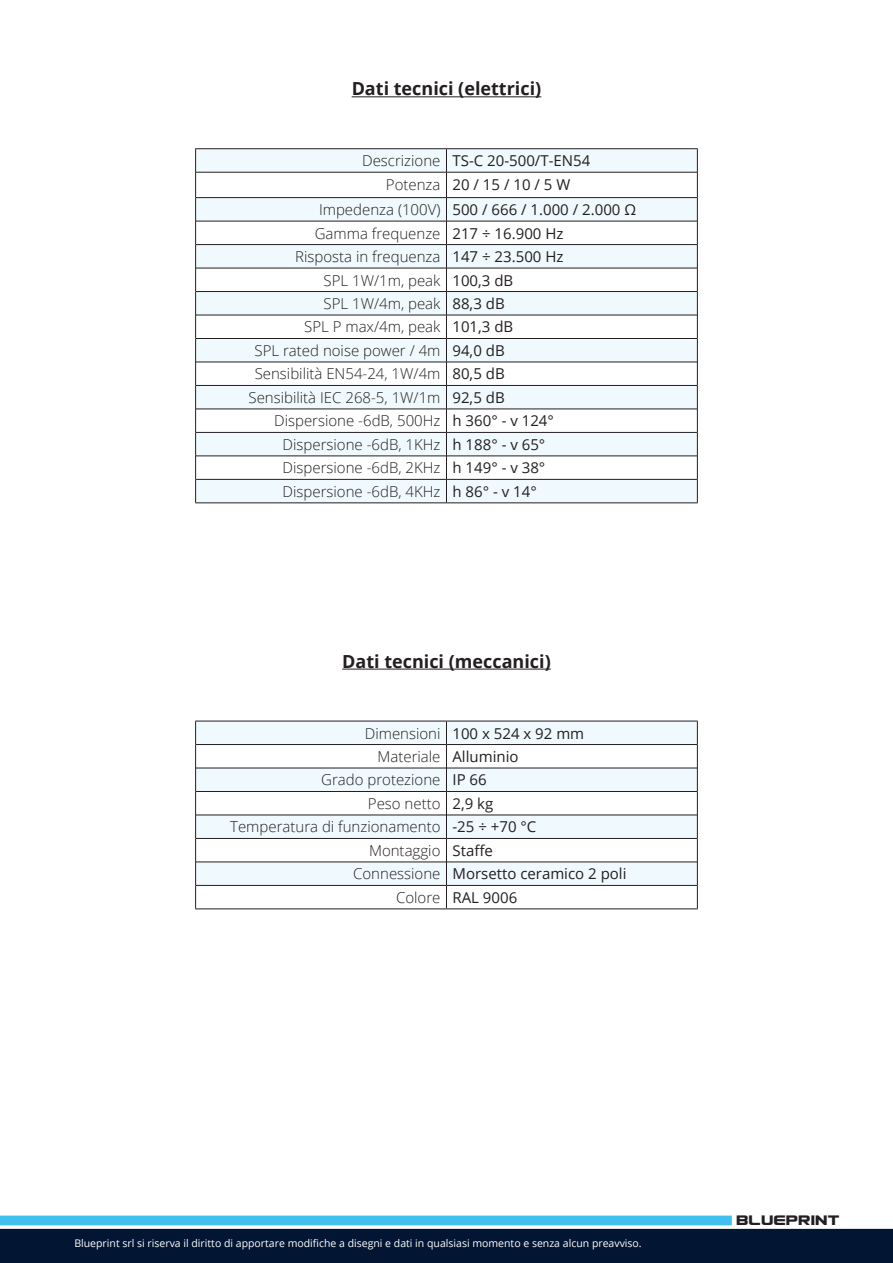
<style>
.page{position:relative;width:893px;height:1263px;background:#fff}
.page>*{position:absolute;margin:0;border:0;box-sizing:border-box;transform-origin:0 0}
.t1{font:700 18px "Open Sans";color:#231f20}
.t2{font:16.5px "Usuzi";color:#231f20}
.t3{font:300 15px "Open Sans";color:#231f20}
.t4{font:15px "Open Sans";color:#231f20}
.t5{font:10.5px "Open Sans";color:#fff}
</style>
<div class="page">
<hr style="left:352px;top:96px;width:189px;height:1px;background:#231f20">
<hr style="left:342px;top:669px;width:209px;height:1px;background:#231f20">
<div style="left:0;top:1215px;width:732px;height:10px;background:#41c0ef"></div>
<div style="left:0;top:1229px;width:893px;height:34px;background:#021532"></div>
<svg style="left:196px;top:149px;width:501px;height:353px;fill:#f0f9fd"></svg>
<hr style="left:195px;top:502px;width:251px;height:1px;background:#231f20">
<hr style="left:446px;top:502px;width:252px;height:1px;background:#231f20">
<hr style="left:195px;top:148px;width:251px;height:1px;background:#231f20">
<hr style="left:446px;top:148px;width:252px;height:1px;background:#231f20">
<svg style="left:195px;top:149px;width:1px;height:353px"></svg>
<svg style="left:446px;top:149px;width:1px;height:353px"></svg>
<svg style="left:697px;top:149px;width:1px;height:353px"></svg>
<hr style="left:196px;top:172px;width:250px;height:1px;background:#231f20">
<hr style="left:446px;top:172px;width:251px;height:1px;background:#231f20">
<hr style="left:196px;top:197px;width:250px;height:1px;background:#231f20">
<hr style="left:446px;top:197px;width:251px;height:1px;background:#231f20">
<hr style="left:196px;top:221px;width:250px;height:1px;background:#231f20">
<hr style="left:446px;top:221px;width:251px;height:1px;background:#231f20">
<hr style="left:196px;top:244px;width:250px;height:1px;background:#231f20">
<hr style="left:446px;top:244px;width:251px;height:1px;background:#231f20">
<hr style="left:196px;top:268px;width:250px;height:1px;background:#231f20">
<hr style="left:446px;top:268px;width:251px;height:1px;background:#231f20">
<hr style="left:196px;top:291px;width:250px;height:1px;background:#231f20">
<hr style="left:446px;top:291px;width:251px;height:1px;background:#231f20">
<hr style="left:196px;top:315px;width:250px;height:1px;background:#231f20">
<hr style="left:446px;top:315px;width:251px;height:1px;background:#231f20">
<hr style="left:196px;top:338px;width:250px;height:1px;background:#231f20">
<hr style="left:446px;top:338px;width:251px;height:1px;background:#231f20">
<hr style="left:196px;top:362px;width:250px;height:1px;background:#231f20">
<hr style="left:446px;top:362px;width:251px;height:1px;background:#231f20">
<hr style="left:196px;top:385px;width:250px;height:1px;background:#231f20">
<hr style="left:446px;top:385px;width:251px;height:1px;background:#231f20">
<hr style="left:196px;top:409px;width:250px;height:1px;background:#231f20">
<hr style="left:446px;top:409px;width:251px;height:1px;background:#231f20">
<hr style="left:196px;top:432px;width:250px;height:1px;background:#231f20">
<hr style="left:446px;top:432px;width:251px;height:1px;background:#231f20">
<hr style="left:196px;top:456px;width:250px;height:1px;background:#231f20">
<hr style="left:446px;top:456px;width:251px;height:1px;background:#231f20">
<hr style="left:196px;top:479px;width:250px;height:1px;background:#231f20">
<hr style="left:446px;top:479px;width:251px;height:1px;background:#231f20">
<svg style="left:196px;top:722px;width:501px;height:163px;fill:#f0f9fd"></svg>
<hr style="left:196px;top:744px;width:250px;height:1px;background:#231f20">
<hr style="left:447px;top:744px;width:250px;height:1px;background:#231f20">
<hr style="left:196px;top:768px;width:250px;height:1px;background:#231f20">
<hr style="left:447px;top:768px;width:250px;height:1px;background:#231f20">
<hr style="left:196px;top:791px;width:250px;height:1px;background:#231f20">
<hr style="left:447px;top:791px;width:250px;height:1px;background:#231f20">
<hr style="left:196px;top:815px;width:250px;height:1px;background:#231f20">
<hr style="left:447px;top:815px;width:250px;height:1px;background:#231f20">
<hr style="left:196px;top:838px;width:250px;height:1px;background:#231f20">
<hr style="left:447px;top:838px;width:250px;height:1px;background:#231f20">
<hr style="left:196px;top:862px;width:250px;height:1px;background:#231f20">
<hr style="left:447px;top:862px;width:250px;height:1px;background:#231f20">
<hr style="left:196px;top:885px;width:250px;height:1px;background:#231f20">
<hr style="left:447px;top:885px;width:250px;height:1px;background:#231f20">
<hr style="left:195px;top:721px;width:251px;height:1px;background:#231f20">
<hr style="left:446px;top:721px;width:252px;height:1px;background:#231f20">
<svg style="left:195px;top:721px;width:1px;height:187px"></svg>
<svg style="left:446px;top:721px;width:1px;height:187px"></svg>
<svg style="left:697px;top:721px;width:1px;height:187px"></svg>
<hr style="left:195px;top:908px;width:251px;height:1px;background:#231f20">
<hr style="left:446px;top:908px;width:252px;height:1px;background:#231f20">
<p class="t1" style="left:352px;top:76px;width:191px">Dati tecnici (elettrici)</p>
<p class="t3" style="left:362px;top:150px;width:80px">Descrizione</p>
<p class="t4" style="left:452px;top:150px;width:139px">TS-C 20-500/T-EN54</p>
<p class="t3" style="left:386px;top:174px;width:56px">Potenza</p>
<p class="t4" style="left:452px;top:174px;width:119px">20 / 15 / 10 / 5 W</p>
<p class="t3" style="left:319px;top:199px;width:123px">Impedenza (100V)</p>
<p class="t4" style="left:452px;top:199px;width:185px">500 / 666 / 1.000 / 2.000 Ω</p>
<p class="t3" style="left:315px;top:223px;width:127px">Gamma frequenze</p>
<p class="t4" style="left:452px;top:223px;width:113px">217 ÷ 16.900 Hz</p>
<p class="t3" style="left:295px;top:246px;width:147px">Risposta in frequenza</p>
<p class="t4" style="left:452px;top:246px;width:113px">147 ÷ 23.500 Hz</p>
<p class="t3" style="left:324px;top:270px;width:118px">SPL 1W/1m, peak</p>
<p class="t4" style="left:452px;top:270px;width:62px">100,3 dB</p>
<p class="t3" style="left:324px;top:293px;width:118px">SPL 1W/4m, peak</p>
<p class="t4" style="left:452px;top:293px;width:54px">88,3 dB</p>
<p class="t3" style="left:304px;top:317px;width:138px">SPL P max/4m, peak</p>
<p class="t4" style="left:452px;top:317px;width:62px">101,3 dB</p>
<p class="t3" style="left:255px;top:340px;width:187px">SPL rated noise power / 4m</p>
<p class="t4" style="left:452px;top:340px;width:54px">94,0 dB</p>
<p class="t3" style="left:255px;top:364px;width:187px">Sensibilità EN54-24, 1W/4m</p>
<p class="t4" style="left:452px;top:364px;width:54px">80,5 dB</p>
<p class="t3" style="left:249px;top:387px;width:193px">Sensibilità IEC 268-5, 1W/1m</p>
<p class="t4" style="left:452px;top:387px;width:54px">92,5 dB</p>
<p class="t3" style="left:274px;top:411px;width:168px">Dispersione -6dB, 500Hz</p>
<p class="t4" style="left:452px;top:411px;width:103px">h 360° - v 124°</p>
<p class="t3" style="left:283px;top:434px;width:159px">Dispersione -6dB, 1KHz</p>
<p class="t4" style="left:452px;top:434px;width:94px">h 188° - v 65°</p>
<p class="t3" style="left:283px;top:458px;width:159px">Dispersione -6dB, 2KHz</p>
<p class="t4" style="left:452px;top:458px;width:94px">h 149° - v 38°</p>
<p class="t3" style="left:283px;top:481px;width:159px">Dispersione -6dB, 4KHz</p>
<p class="t4" style="left:452px;top:481px;width:86px">h 86° - v 14°</p>
<p class="t1" style="left:342px;top:648px;width:210px">Dati tecnici (meccanici)</p>
<p class="t3" style="left:365px;top:723px;width:77px">Dimensioni</p>
<p class="t4" style="left:452px;top:723px;width:133px">100 x 524 x 92 mm</p>
<p class="t3" style="left:378px;top:746px;width:64px">Materiale</p>
<p class="t4" style="left:452px;top:746px;width:68px">Alluminio</p>
<p class="t3" style="left:321px;top:770px;width:121px">Grado protezione</p>
<p class="t4" style="left:452px;top:770px;width:36px">IP 66</p>
<p class="t3" style="left:368px;top:793px;width:74px">Peso netto</p>
<p class="t4" style="left:452px;top:793px;width:42px">2,9 kg</p>
<p class="t3" style="left:230px;top:817px;width:212px">Temperatura di funzionamento</p>
<p class="t4" style="left:452px;top:817px;width:85px">-25 ÷ +70 °C</p>
<p class="t3" style="left:369px;top:840px;width:73px">Montaggio</p>
<p class="t4" style="left:452px;top:840px;width:42px">Staffe</p>
<p class="t3" style="left:353px;top:864px;width:89px">Connessione</p>
<p class="t4" style="left:452px;top:864px;width:176px">Morsetto ceramico 2 poli</p>
<p class="t3" style="left:396px;top:887px;width:46px">Colore</p>
<p class="t4" style="left:452px;top:887px;width:66px">RAL 9006</p>
<p class="t5" style="left:74px;top:1235px;width:569px">Blueprint srl si riserva il diritto di apportare modifiche a disegni e dati in qualsiasi momento e senza alcun preavviso.</p>
<p class="t2" style="left:736px;top:1213px;width:105px">BLUEPRINT</p>
</div>
